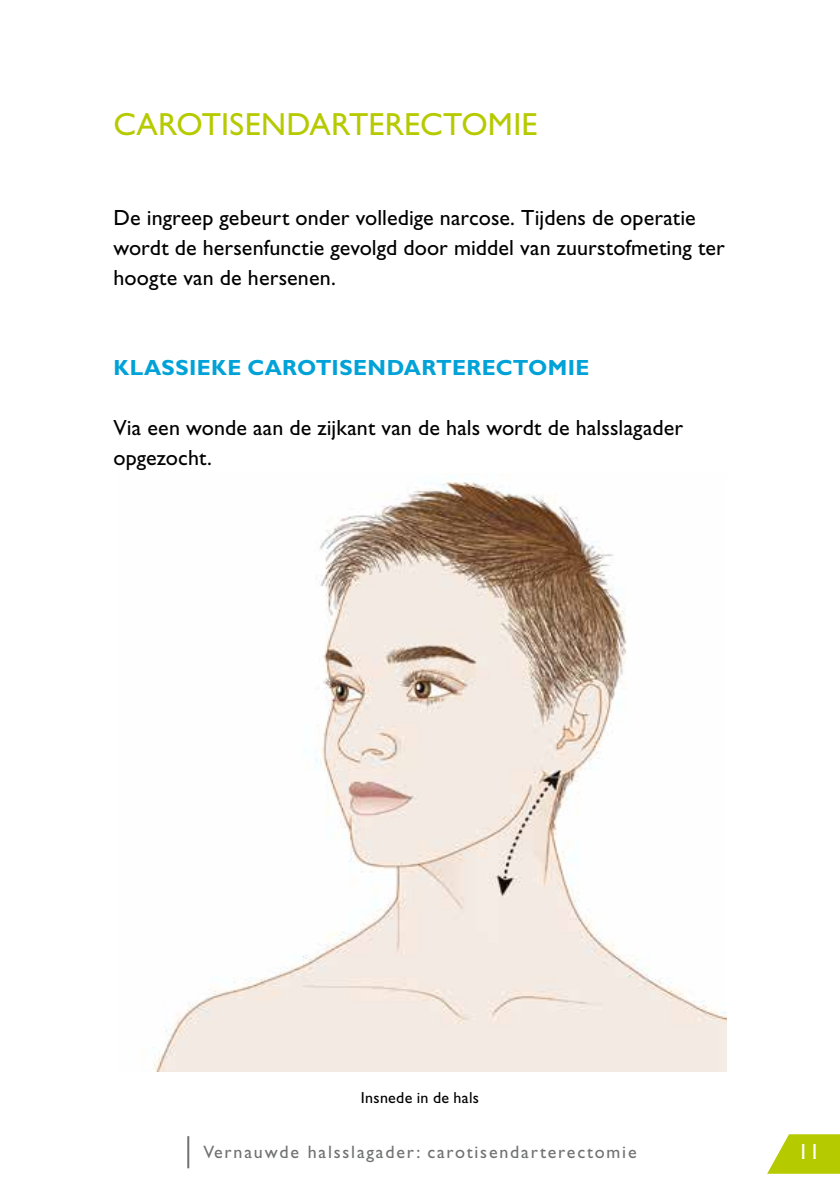
<style>
.page{position:relative;width:840px;height:1191px;background:#fff}
.page>*{position:absolute;margin:0;border:0;box-sizing:border-box;transform-origin:0 0}
.t1{font:32px "Gill Sans Std";letter-spacing:.005em;color:#b6ca00}
.t2{font:22px/30px "Gill Sans Std";letter-spacing:.005em;color:#000}
.t3{font:700 22px "Gill Sans Std";letter-spacing:.015em;color:#00a2d8}
.t4{font:22px "Gill Sans Std";color:#fff}
.t5{font:18px "Gill Sans Std";letter-spacing:.1em;color:#707172}
.t6{font:16px "Gill Sans Std";letter-spacing:.015em;color:#000}
</style>
<div class="page">
<hr style="left:187px;top:1136px;width:2px;height:32px;background:#707172">
<svg style="left:767px;top:1134px;width:72px;height:39px"></svg>
<img style="left:153px;top:481px;width:573px;height:590px">
<h1 class="t1" style="left:113px;top:106px;width:425px">CAROTISENDARTERECTOMIE</h1>
<p class="t2" style="left:113px;top:203px;width:612px">De ingreep gebeurt onder volledige narcose. Tijdens de operatie wordt de hersenfunctie gevolgd door middel van zuurstofmeting ter hoogte van de hersenen.</p>
<p class="t3" style="left:113px;top:355px;width:477px">KLASSIEKE CAROTISENDARTERECTOMIE</p>
<p class="t2" style="left:113px;top:413px;width:570px">Via een wonde aan de zijkant van de hals wordt de halsslagader opgezocht.</p>
<p class="t6" style="left:361px;top:1088px;width:119px">Insnede in de hals</p>
<p class="t5" style="left:203px;top:1141px;width:434px">Vernauwde halsslagader: carotisendarterectomie</p>
<p class="t4" style="left:797px;top:1138px;width:23px">11</p>
</div>
